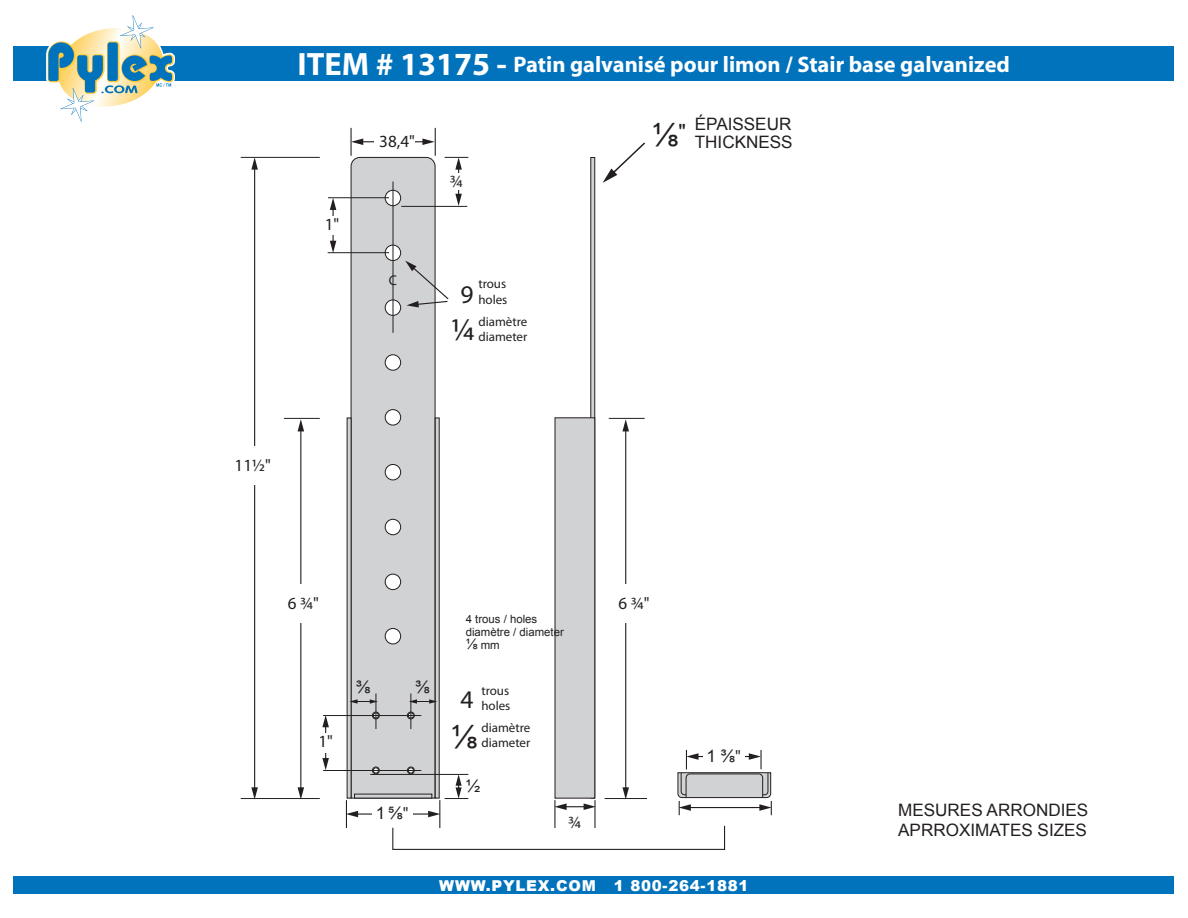
<style>
.page{position:relative;width:1188px;height:918px;background:#fff}
.page>*{position:absolute;margin:0;border:0;box-sizing:border-box;transform-origin:0 0}
.t1{font:31.5px "Arial";color:#231f20}
.t2{font:31.5px "Myriad Pro";color:#231f20}
.t3{font:25.5px "Myriad Pro";color:#231f20}
.t4{font:700 22.5px "Myriad";color:#fff}
.t5{font:17.1px/20.5px "Arial";color:#231f20}
.t6{font:17.1px "Myriad Pro";color:#231f20}
.t7{font:900 15px "Arial";letter-spacing:.05em;color:#fff}
.t8{font:14.1px "Myriad Pro";color:#231f20}
.t9{font:13.05px/15.6px "Myriad Pro";color:#231f20}
.t10{font:11.4px/13px "Arial";color:#231f20}
.s1{font-size:32.4px}
.s2{font-family:"Myriad Pro"}
.s3{font-size:14.25px}
</style>
<div class="page">
<div style="left:14px;top:46px;width:1160px;height:34px;background:#0073bc"></div>
<div style="left:14px;top:877px;width:1160px;height:17px;background:#0073bc"></div>
<svg style="left:45px;top:15px;width:130px;height:107px"></svg>
<div style="left:350px;top:157px;width:86px;height:642px;background:#d1d2d4"></div>
<svg style="left:347px;top:418px;width:4px;height:381px;background:#a4a3a5"></svg>
<svg style="left:435px;top:418px;width:5px;height:332px;background:#959496"></svg>
<svg style="left:590px;top:157px;width:5px;height:260px"></svg>
<svg style="left:354px;top:794px;width:38px;height:4px"></svg>
<svg style="left:385px;top:190px;width:16px;height:16px"></svg>
<div style="left:385px;top:190px;width:16px;height:16px;border:1px solid #231f20;border-radius:50%"></div>
<svg style="left:385px;top:245px;width:16px;height:16px"></svg>
<div style="left:385px;top:245px;width:16px;height:16px;border:1px solid #231f20;border-radius:50%"></div>
<svg style="left:385px;top:300px;width:16px;height:15px"></svg>
<div style="left:385px;top:300px;width:16px;height:16px;border:1px solid #231f20;border-radius:50%"></div>
<div style="left:385px;top:355px;width:16px;height:15px;background:#fff;border-radius:50%"></div>
<div style="left:385px;top:354px;width:16px;height:17px;border:1px solid #231f20;border-radius:50%"></div>
<div style="left:385px;top:410px;width:16px;height:15px;background:#fff;border-radius:50%"></div>
<div style="left:385px;top:409px;width:16px;height:16px;border:1px solid #231f20;border-radius:50%"></div>
<div style="left:385px;top:464px;width:16px;height:16px;background:#fff;border-radius:50%"></div>
<div style="left:385px;top:464px;width:16px;height:16px;border:1px solid #231f20;border-radius:50%"></div>
<div style="left:385px;top:519px;width:16px;height:16px;background:#fff;border-radius:50%"></div>
<div style="left:385px;top:519px;width:16px;height:16px;border:1px solid #231f20;border-radius:50%"></div>
<div style="left:385px;top:574px;width:16px;height:16px;background:#fff;border-radius:50%"></div>
<div style="left:385px;top:574px;width:16px;height:16px;border:1px solid #231f20;border-radius:50%"></div>
<div style="left:385px;top:628px;width:16px;height:16px;background:#fff;border-radius:50%"></div>
<div style="left:385px;top:628px;width:16px;height:16px;border:1px solid #231f20;border-radius:50%"></div>
<div style="left:372px;top:712px;width:8px;height:7px;border:1px solid #231f20;border-radius:50%"></div>
<div style="left:555px;top:417px;width:40px;height:382px;background:#d1d2d4;border:1px solid #231f20"></div>
<hr style="left:241px;top:157px;width:79px;height:1px;background:#231f20">
<hr style="left:241px;top:798px;width:79px;height:1px;background:#231f20">
<hr style="left:284px;top:418px;width:36px;height:1px;background:#231f20">
<hr style="left:254px;top:167px;width:1px;height:623px;background:#231f20">
<svg style="left:251px;top:157px;width:7px;height:13px"></svg>
<svg style="left:251px;top:787px;width:7px;height:13px"></svg>
<hr style="left:300px;top:429px;width:1px;height:361px;background:#231f20">
<svg style="left:298px;top:419px;width:6px;height:12px"></svg>
<svg style="left:298px;top:787px;width:6px;height:13px"></svg>
<hr style="left:401px;top:206px;width:66px;height:1px;background:#231f20">
<hr style="left:328px;top:197px;width:61px;height:1px;background:#231f20">
<hr style="left:328px;top:252px;width:61px;height:1px;background:#231f20">
<svg style="left:445px;top:157px;width:23px;height:49px"></svg>
<hr style="left:333px;top:208px;width:1px;height:35px;background:#231f20">
<svg style="left:330px;top:198px;width:6px;height:12px"></svg>
<svg style="left:330px;top:241px;width:6px;height:12px"></svg>
<svg style="left:405px;top:261px;width:44px;height:46px"></svg>
<div style="left:329px;top:216px;width:8px;height:18px;background:#fff"></div>
<div style="left:252px;top:446px;width:8px;height:39px;background:#fff"></div>
<div style="left:297px;top:584px;width:8px;height:39px;background:#fff"></div>
<div style="left:455px;top:173px;width:7px;height:17px;background:#fff"></div>
<hr style="left:325px;top:725px;width:1px;height:35px;background:#231f20">
<svg style="left:322px;top:716px;width:7px;height:11px"></svg>
<svg style="left:322px;top:758px;width:7px;height:12px"></svg>
<svg style="left:349px;top:699px;width:29px;height:5px"></svg>
<div style="left:322px;top:733px;width:8px;height:19px;background:#fff"></div>
<hr style="left:609px;top:418px;width:36px;height:1px;background:#231f20">
<hr style="left:625px;top:429px;width:1px;height:361px;background:#231f20">
<svg style="left:622px;top:419px;width:7px;height:12px"></svg>
<div style="left:622px;top:584px;width:8px;height:39px;background:#fff"></div>
<hr style="left:356px;top:813px;width:74px;height:2px;background:#231f20">
<svg style="left:346px;top:800px;width:12px;height:28px"></svg>
<svg style="left:373px;top:713px;width:6px;height:5px"></svg>
<div style="left:407px;top:712px;width:8px;height:7px;border:1px solid #231f20;border-radius:50%"></div>
<svg style="left:408px;top:713px;width:6px;height:5px"></svg>
<div style="left:372px;top:767px;width:8px;height:7px;border:1px solid #231f20;border-radius:50%"></div>
<svg style="left:373px;top:768px;width:6px;height:5px"></svg>
<hr style="left:323px;top:715px;width:98px;height:1px;background:#231f20">
<hr style="left:323px;top:770px;width:98px;height:1px;background:#231f20">
<hr style="left:370px;top:774px;width:98px;height:1px;background:#231f20">
<hr style="left:393px;top:181px;width:1px;height:152px;background:#231f20">
<hr style="left:376px;top:693px;width:1px;height:36px;background:#231f20">
<hr style="left:411px;top:693px;width:1px;height:36px;background:#231f20">
<svg style="left:409px;top:699px;width:28px;height:5px"></svg>
<div style="left:372px;top:807px;width:41px;height:14px;background:#fff"></div>
<hr style="left:361px;top:141px;width:64px;height:1px;background:#231f20">
<svg style="left:351px;top:128px;width:12px;height:28px"></svg>
<svg style="left:422px;top:128px;width:14px;height:28px"></svg>
<div style="left:374px;top:134px;width:40px;height:14px;background:#fff"></div>
<svg style="left:392px;top:750px;width:380px;height:100px"></svg>
<svg style="left:603px;top:142px;width:42px;height:41px"></svg>
<h3 class="t4" style="left:298px;top:53px;width:714px"><span class="s1">ITEM # 13175 -</span> Patin galvanisé pour limon / Stair base galvanized</h3>
<p class="t5" style="left:695px;top:113px;width:98px">ÉPAISSEUR</p>
<h1 class="t1" style="left:652px;top:114px;width:35px">⅛<sup>"</sup></h1>
<p class="t6" style="left:379px;top:130px;width:37px">38,4"</p>
<p class="t5" style="left:695px;top:132px;width:99px">THICKNESS</p>
<p class="t6" style="left:325px;top:213px;width:16px">1"</p>
<p class="t8" style="left:389px;top:271px;width:10px">C</p>
<p class="t6" style="left:450px;top:170px;width:14px">¾</p>
<p class="t9" style="left:478px;top:276px;width:31px">trous holes</p>
<p class="t9" style="left:478px;top:313px;width:50px">diamètre diameter</p>
<h2 class="t3" style="left:461px;top:279px;width:15px">9</h2>
<h1 class="t2" style="left:451px;top:310px;width:25px">¼</h1>
<p class="t6" style="left:235px;top:454px;width:38px">11½"</p>
<p class="t6" style="left:288px;top:593px;width:33px">6 ¾"</p>
<p class="t6" style="left:318px;top:731px;width:16px">1"</p>
<p class="t5" style="left:356px;top:677px;width:16px">⅜</p>
<p class="t5" style="left:415px;top:677px;width:16px">⅜</p>
<p class="t5" style="left:376px;top:803px;width:34px">1⅝<span class="s2">"</span></p>
<p class="t10" style="left:466px;top:612px;width:100px">4 trous / holes diamètre / diameter <span class="s3">⅛</span> mm</p>
<p class="t9" style="left:481px;top:682px;width:31px">trous holes</p>
<p class="t9" style="left:481px;top:719px;width:50px">diamètre</p>
<h2 class="t3" style="left:461px;top:684px;width:15px">4</h2>
<h1 class="t1" style="left:451px;top:716px;width:28px">⅛</h1>
<p class="t9" style="left:481px;top:735px;width:50px">diameter</p>
<p class="t5" style="left:466px;top:776px;width:16px">½</p>
<p class="t6" style="left:568px;top:812px;width:14px">¾</p>
<p class="t6" style="left:619px;top:593px;width:33px">6 ¾"</p>
<p class="t5" style="left:707px;top:746px;width:36px">1 ⅜<span class="s2">"</span></p>
<p class="t7" style="left:439px;top:875px;width:311px">WWW.PYLEX.COM 1 800-264-1881</p>
<p class="t5" style="left:898px;top:800px;width:192px">MESURES ARRONDIES<br>APRROXIMATES SIZES</p>
</div>
